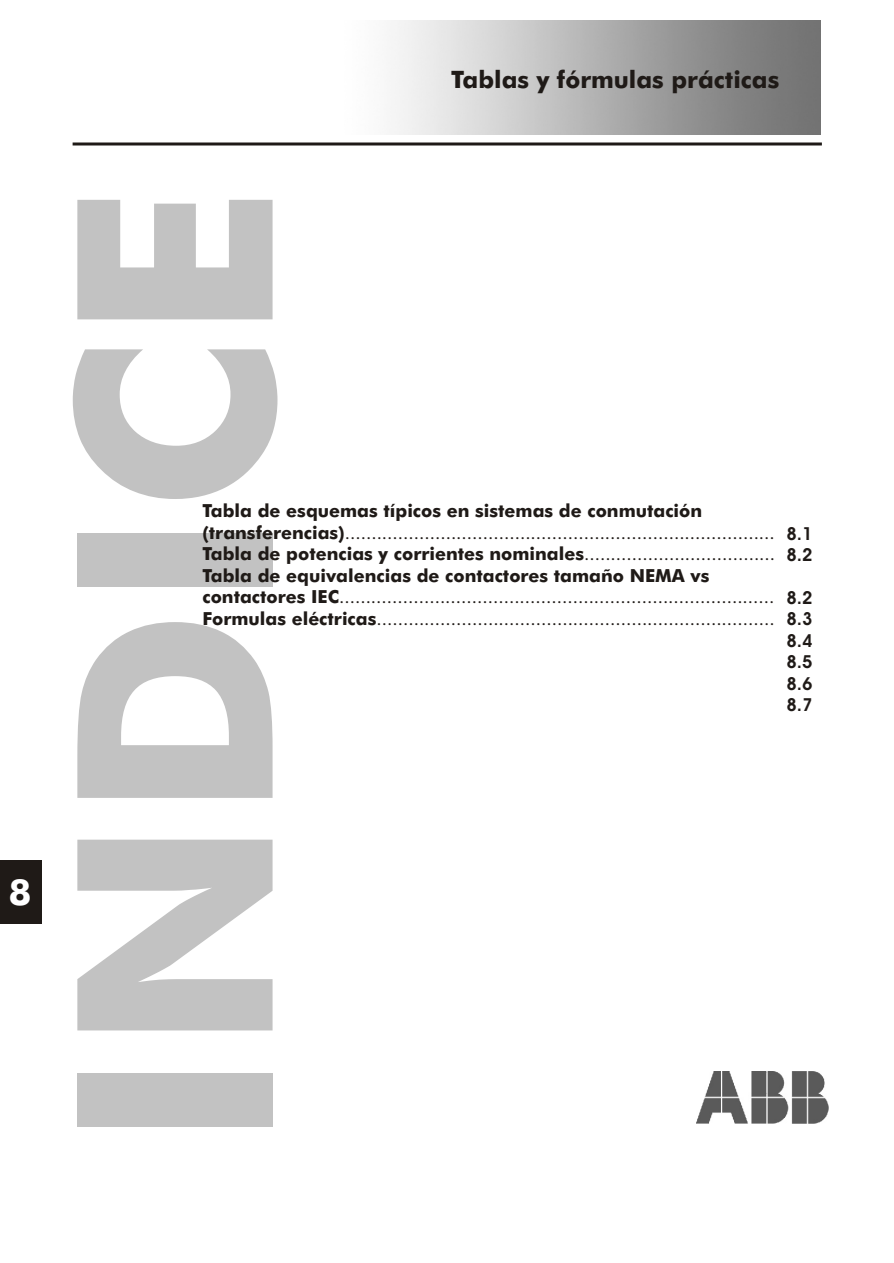
<style>
.page{position:relative;width:894px;height:1263px;background:#fff}
.page>*{position:absolute;margin:0;border:0;box-sizing:border-box;transform-origin:0 0}
.t1{font:700 273px "Futura A Bk BT";color:#c2c2c2}
.t2{font:700 36px "Futura A Bk BT";color:#fff}
.t3{font:700 24px "Futura A Bk BT";color:#1f1a17}
.t4{font:18px/21.6px "Futura A Bk BT";color:#1f1a17}
.t5{font:700 18px/21.5px "Avant Garde Bk BT";color:#1f1a17}
.s1{font-weight:700}
</style>
<div class="page">
<img style="left:697px;top:1072px;width:131px;height:52px">
<hr style="left:73px;top:143px;width:749px;height:3px;background:#1f1a17">
<div style="left:0;top:860px;width:41px;height:64px;background:#1f1a17"></div>
<h2 class="t2" style="left:9px;top:878px;width:24px">8</h2>
<h3 class="t3" style="left:451px;top:70px;width:330px">Tablas y fórmulas prácticas</h3>
<h1 class="t1" style="left:65px;top:1149px;width:965px;rotate:-90deg">INDICE</h1>
<p class="t4" style="left:202px;top:502px;width:574px"><span class="s1">Tabla de esquemas típicos en sistemas de conmutación (transferencias)</span>.................................................................................<br><span class="s1">Tabla de potencias y corrientes nominales</span>....................................<br><span class="s1">Tabla de equivalencias de contactores tamaño NEMA vs contactores IEC</span>..................................................................................<br><span class="s1">Formulas eléctricas</span>...........................................................................</p>
<p class="t5" style="left:786px;top:524px;width:28px">8.1<br>8.2</p>
<p class="t5" style="left:786px;top:588px;width:28px;text-align:justify">8.2<br>8.3<br>8.4<br>8.5<br>8.6<br>8.7</p>
</div>
